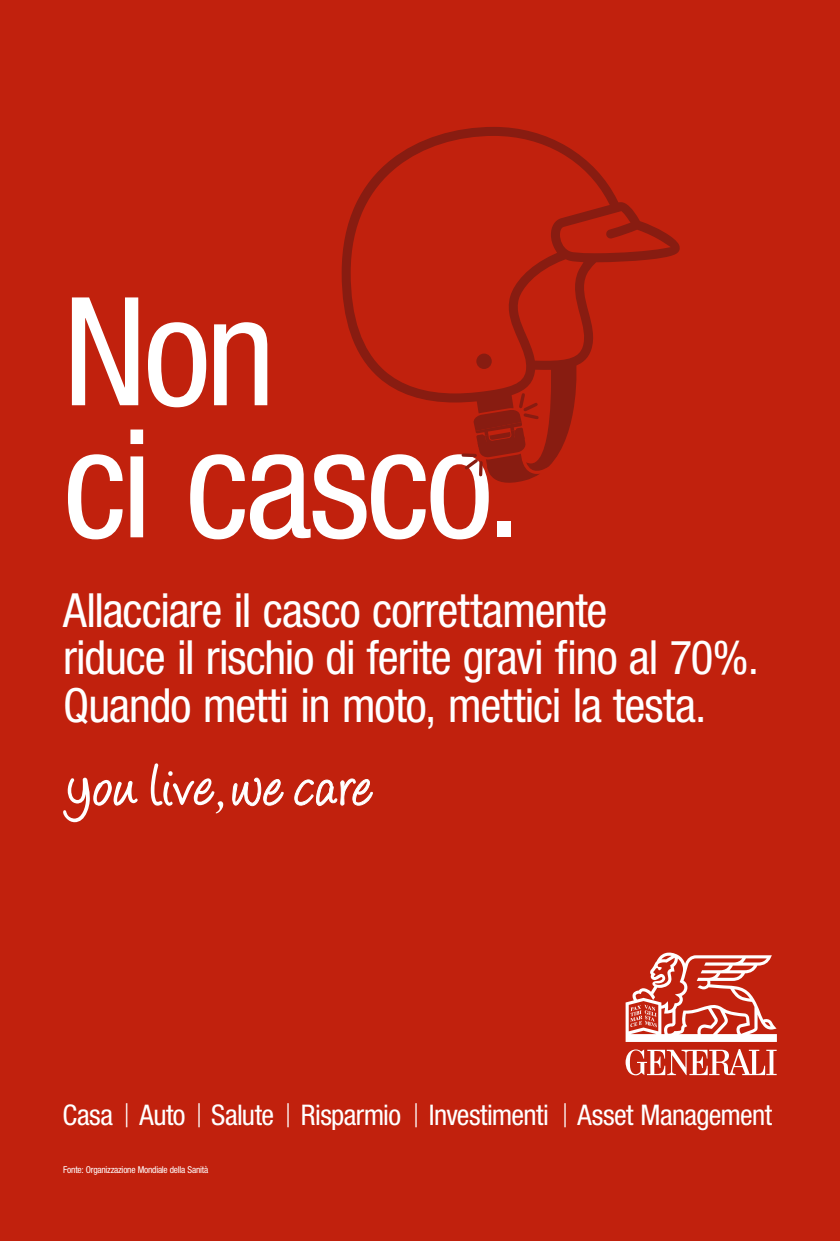
<style>
.page{position:relative;width:840px;height:1241px;background:#fff}
.page>*{position:absolute;margin:0;border:0;box-sizing:border-box;transform-origin:0 0}
.t1{font:condensed 150.85px/132px "Helvetica Neue LT Std";letter-spacing:-.025em;color:#fff}
.t2{font:condensed 47.15px/47.1px "Helvetica Neue LT Std";letter-spacing:-.025em;color:#fff}
.t3{font:condensed 28.45px "Helvetica Neue LT Std";letter-spacing:-.02em;color:#fff}
.t4{font:condensed 9.43px "Helvetica Neue LT Std";letter-spacing:-.025em;color:#fff}
.s1{font-family:"Helvetica Neue";font-weight:300;font-stretch:normal;font-size:24.07px}
</style>
<div class="page">
<div style="left:0;top:0;width:840px;height:1240px;background:#c1210d"></div>
<svg style="left:625px;top:952px;width:152px;height:124px"></svg>
<svg style="left:232px;top:777px;width:52px;height:29px"></svg>
<svg style="left:294px;top:778px;width:79px;height:28px"></svg>
<svg style="left:63px;top:777px;width:75px;height:45px"></svg>
<svg style="left:151px;top:763px;width:72px;height:50px"></svg>
<svg style="left:342px;top:127px;width:338px;height:275px"></svg>
<svg style="left:461px;top:362px;width:120px;height:121px"></svg>
<h1 class="t1" style="left:63px;top:285px;width:461px">Non<br>ci casco.</h1>
<p class="t2" style="left:63px;top:586px;width:697px">Allacciare il casco correttamente<br>riduce il rischio di ferite gravi fino al 70%.<br>Quando metti in moto, mettici la testa.</p>
<p class="t3" style="left:63px;top:1098px;width:711px">Casa <span class="s1">|</span> Auto <span class="s1">|</span> Salute <span class="s1">|</span> Risparmio <span class="s1">|</span> Investimenti <span class="s1">|</span> Asset Management</p>
<p class="t4" style="left:63px;top:1164px;width:147px">Fonte: Organizzazione Mondiale della Sanità</p>
</div>
